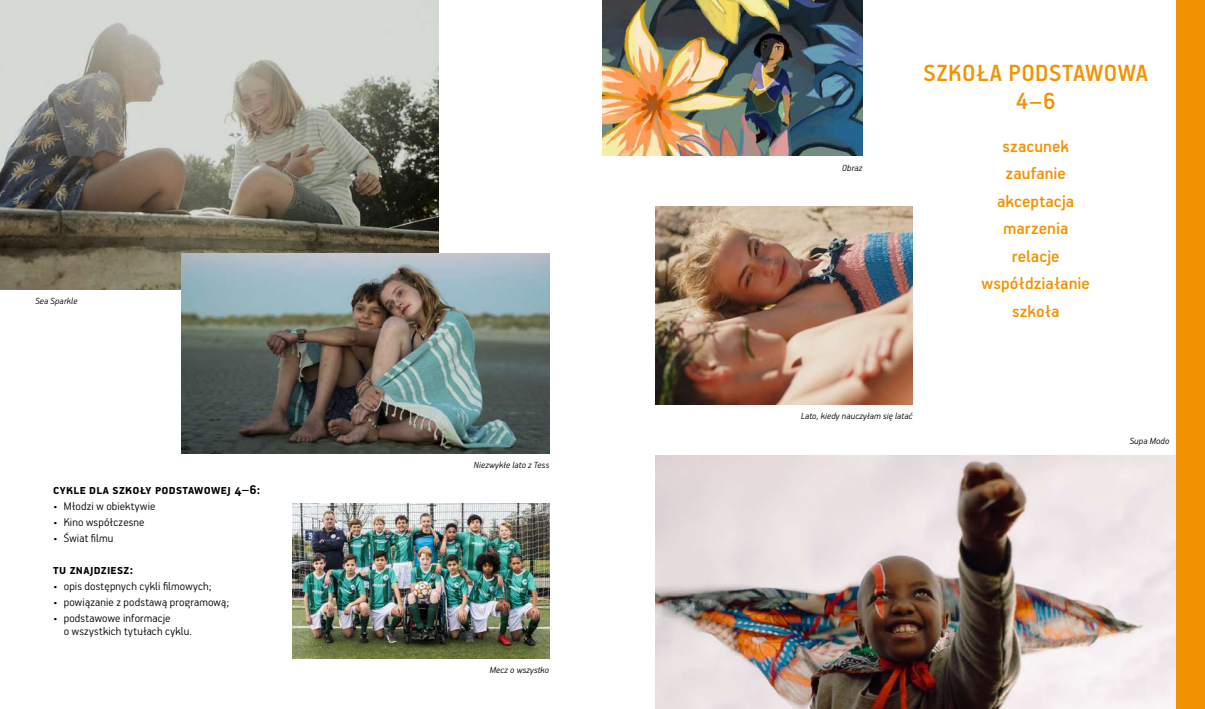
<style>
.page{position:relative;width:1205px;height:709px;background:#fff}
.page>*{position:absolute;margin:0;border:0;box-sizing:border-box;transform-origin:0 0}
.t1{font:500 26.25px/27.5px "PF Handbook Pro";letter-spacing:.02em;color:#f39200;text-align:center}
.t2{font:500 18.75px/27.5px "PF Handbook Pro";color:#f39200;text-align:center}
.t3{font:700 15px "PF Handbook Pro";letter-spacing:.025em;color:#000}
.t4{font:300 12.5px/12.5px "PF Handbook Pro";letter-spacing:.015em;color:#000}
.t5{font:italic 300 10px "PF Handbook Pro";letter-spacing:.01em;color:#000}
</style>
<div class="page">
<img style="left:0;top:0;width:438px;height:289px">
<img style="left:656px;top:455px;width:520px;height:254px">
<img style="left:602px;top:0;width:260px;height:156px">
<div style="left:1176px;top:0;width:29px;height:709px;background:#f39200"></div>
<img style="left:182px;top:253px;width:367px;height:200px">
<img style="left:292px;top:504px;width:257px;height:154px">
<img style="left:656px;top:207px;width:256px;height:197px">
<p class="t5" style="left:35px;top:294px;width:44px">Sea Sparkle</p>
<p class="t3" style="left:53px;top:480px;width:144px">CYKLE DLA SZKOŁY PODSTAWOWE</p>
<p class="t3" style="left:227px;top:480px;width:34px">J 4–6:</p>
<p class="t4" style="left:53px;top:499px;width:104px">• Młodzi w obiektywie</p>
<p class="t4" style="left:53px;top:515px;width:93px">• Kino współczesne</p>
<p class="t4" style="left:53px;top:531px;width:62px">• Świat filmu</p>
<p class="t3" style="left:53px;top:560px;width:82px">Tu znajdziesz:</p>
<p class="t4" style="left:53px;top:579px;width:160px">• opis dostępnych cykli filmowych;</p>
<p class="t4" style="left:53px;top:595px;width:177px">• powiązanie z podstawą programową;</p>
<p class="t4" style="left:64px;top:611px;width:129px;text-indent:-11px">• podstawowe informacje<br>o wszystkich tytułach cyklu.</p>
<p class="t5" style="left:474px;top:459px;width:77px">Niezwykłe lato z Tess</p>
<p class="t5" style="left:490px;top:664px;width:61px">Mecz o wszystko</p>
<p class="t5" style="left:842px;top:161px;width:22px">Obraz</p>
<h1 class="t1" style="left:923px;top:59px;width:226px">SZKOŁA PODSTAWOWA<br>4–6</h1>
<h2 class="t2" style="left:981px;top:131px;width:110px">szacunek zaufanie akceptacja marzenia relacje współdziałanie szkoła</h2>
<p class="t5" style="left:801px;top:410px;width:113px">Lato, kiedy nauczyłam się latać</p>
<p class="t5" style="left:1129px;top:435px;width:41px">Supa Modo</p>
</div>
